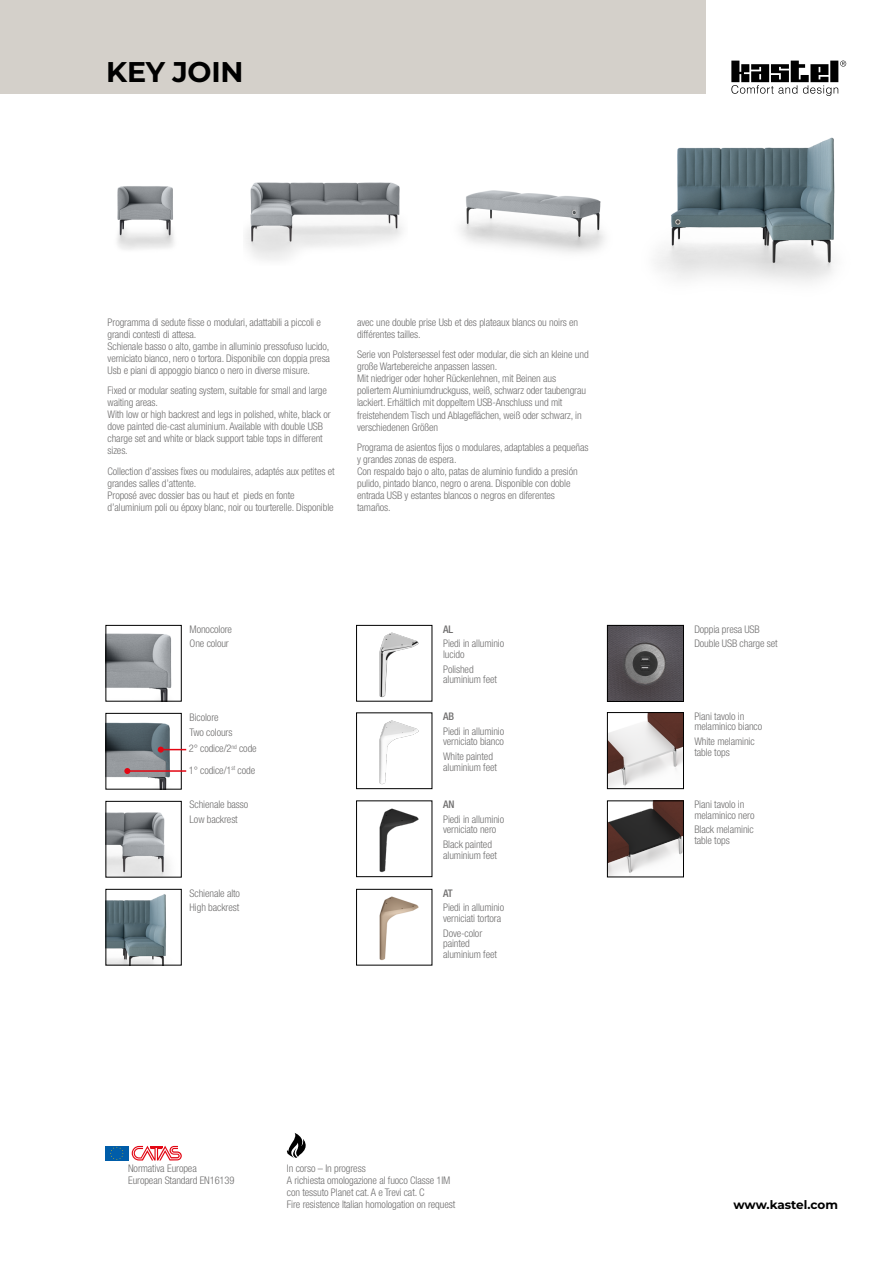
<style>
.page{position:relative;width:893px;height:1263px;background:#fff}
.page>*{position:absolute;margin:0;border:0;box-sizing:border-box;transform-origin:0 0}
.t1{font:700 28.5px "Montserrat";letter-spacing:-.01em;color:#000}
.t2{font:700 12px "Montserrat";letter-spacing:-.005em;color:#000}
.t3{font:300 condensed 10.5px/12px "Helvetica Neue LT Std";letter-spacing:-.01em;color:#706f6f}
.t4{font:500 condensed 10.5px "Helvetica Neue LT Std";letter-spacing:-.01em;color:#706f6f}
</style>
<div class="page">
<div style="left:0;top:0;width:706px;height:94px;background:#d4d0ca"></div>
<svg style="left:731px;top:61px;width:115px;height:35px"></svg>
<img style="left:117px;top:186px;width:57px;height:64px">
<img style="left:245px;top:182px;width:157px;height:78px">
<img style="left:460px;top:190px;width:145px;height:63px">
<img style="left:655px;top:137px;width:180px;height:146px">
<img style="left:108px;top:633px;width:64px;height:66px">
<div style="left:106px;top:625px;width:76px;height:76px;border:1px solid #000"></div>
<img style="left:108px;top:722px;width:62px;height:65px">
<div style="left:106px;top:713px;width:76px;height:76px;border:1px solid #000"></div>
<img style="left:108px;top:812px;width:62px;height:63px">
<div style="left:106px;top:801px;width:76px;height:76px;border:1px solid #000"></div>
<img style="left:108px;top:894px;width:59px;height:69px">
<div style="left:106px;top:889px;width:76px;height:76px;border:1px solid #000"></div>
<svg style="left:158px;top:747px;width:28px;height:6px"></svg>
<hr style="left:127px;top:770px;width:59px;height:2px;background:#e30613">
<svg style="left:124px;top:768px;width:6px;height:6px"></svg>
<img style="left:379px;top:632px;width:40px;height:66px">
<div style="left:356px;top:625px;width:76px;height:76px;border:1px solid #000"></div>
<img style="left:379px;top:720px;width:40px;height:65px">
<div style="left:356px;top:713px;width:76px;height:76px;border:1px solid #000"></div>
<img style="left:379px;top:808px;width:40px;height:65px">
<div style="left:356px;top:801px;width:76px;height:76px;border:1px solid #000"></div>
<img style="left:379px;top:896px;width:40px;height:64px">
<div style="left:356px;top:889px;width:76px;height:76px;border:1px solid #000"></div>
<img style="left:609px;top:714px;width:73px;height:73px">
<div style="left:607px;top:712px;width:77px;height:77px;border:1px solid #000"></div>
<img style="left:609px;top:803px;width:73px;height:72px">
<div style="left:607px;top:801px;width:77px;height:76px;border:1px solid #000"></div>
<img style="left:609px;top:627px;width:73px;height:73px">
<div style="left:607px;top:625px;width:77px;height:77px;border:1px solid #000"></div>
<div style="left:105px;top:1146px;width:24px;height:14px;background:#005da9"></div>
<svg style="left:110px;top:1146px;width:13px;height:14px"></svg>
<svg style="left:132px;top:1146px;width:50px;height:14px"></svg>
<svg style="left:286px;top:1133px;width:20px;height:25px"></svg>
<h1 class="t1" style="left:106px;top:53px;width:139px">KEY JOIN</h1>
<p class="t3" style="left:108px;top:316px;width:224px">Programma di sedute fisse o modulari, adattabili a piccoli e grandi contesti di attesa.<br>Schienale basso o alto, gambe in alluminio pressofuso lucido, verniciato bianco, nero o tortora. Disponibile con doppia presa Usb e piani di appoggio bianco o nero in diverse misure.</p>
<p class="t3" style="left:108px;top:385px;width:225px">Fixed or modular seating system, suitable for small and large waiting areas.<br>With low or high backrest and legs in polished, white, black or dove painted die-cast aluminium. Available with double USB charge set and white or black support table tops in different sizes.</p>
<p class="t3" style="left:108px;top:465px;width:229px">Collection d’assises fixes ou modulaires, adaptés aux petites et grandes salles d’attente.<br>Proposé avec dossier bas ou haut et pieds en fonte d’aluminium poli ou époxy blanc, noir ou tourterelle. Disponible</p>
<p class="t3" style="left:357px;top:316px;width:223px">avec une double prise Usb et des plateaux blancs ou noirs en différentes tailles.</p>
<p class="t3" style="left:357px;top:349px;width:233px">Serie von Polstersessel fest oder modular, die sich an kleine und große Wartebereiche anpassen lassen.<br>Mit niedriger oder hoher Rückenlehnen, mit Beinen aus poliertem Aluminiumdruckguss, weiß, schwarz oder taubengrau lackiert. Erhältlich mit doppeltem USB-Anschluss und mit freistehendem Tisch und Ablageflächen, weiß oder schwarz, in verschiedenen Größen</p>
<p class="t3" style="left:357px;top:441px;width:233px">Programa de asientos fijos o modulares, adaptables a pequeñas y grandes zonas de espera.<br>Con respaldo bajo o alto, patas de aluminio fundido a presión pulido, pintado blanco, negro o arena. Disponible con doble entrada USB y estantes blancos o negros en diferentes tamaños.</p>
<p class="t3" style="left:190px;top:621px;width:44px;line-height:14.7px">Monocolore<br>One colour</p>
<p class="t3" style="left:190px;top:710px;width:44px;line-height:14.7px">Bicolore<br>Two colours</p>
<p class="t3" style="left:189px;top:738px;width:69px;line-height:21.5px">2° codice/2<sup>nd</sup> code<br>1° codice/1<sup>st</sup> code</p>
<p class="t3" style="left:190px;top:797px;width:60px;line-height:14.7px">Schienale basso<br>Low backrest</p>
<p class="t3" style="left:190px;top:885px;width:52px;line-height:14.7px">Schienale alto<br>High backrest</p>
<p class="t4" style="left:443px;top:623px;width:12px">AL</p>
<p class="t3" style="left:443px;top:638px;width:63px;line-height:10.5px">Piedi in alluminio lucido</p>
<p class="t3" style="left:443px;top:664px;width:55px;line-height:10.5px">Polished aluminium feet</p>
<p class="t4" style="left:443px;top:710px;width:12px">AB</p>
<p class="t3" style="left:443px;top:726px;width:63px;line-height:10.5px">Piedi in alluminio verniciato bianco</p>
<p class="t3" style="left:443px;top:751px;width:55px;line-height:10.5px">White painted aluminium feet</p>
<p class="t4" style="left:443px;top:798px;width:13px">AN</p>
<p class="t3" style="left:443px;top:814px;width:63px;line-height:10.5px">Piedi in alluminio verniciato nero</p>
<p class="t3" style="left:443px;top:839px;width:55px;line-height:10.5px">Black painted aluminium feet</p>
<p class="t4" style="left:443px;top:886px;width:11px">AT</p>
<p class="t3" style="left:443px;top:902px;width:63px;line-height:10.5px">Piedi in alluminio verniciati tortora</p>
<p class="t3" style="left:443px;top:927px;width:55px;line-height:10.5px">Dove-color painted aluminium feet</p>
<p class="t3" style="left:128px;top:1162px;width:108px">Normativa Europea<br>European Standard EN16139</p>
<p class="t3" style="left:287px;top:1162px;width:170px">In corso – In progress<br>A richiesta omologazione al fuoco Classe 1IM con tessuto Planet cat. A e Trevi cat. C<br>Fire resistence Italian homologation on request</p>
<p class="t3" style="left:694px;top:621px;width:85px;line-height:14.7px">Doppia presa USB<br>Double USB charge set</p>
<p class="t3" style="left:694px;top:711px;width:69px;line-height:10.5px">Piani tavolo in melaminico bianco</p>
<p class="t3" style="left:694px;top:736px;width:62px;line-height:10.5px">White melaminic table tops</p>
<p class="t3" style="left:694px;top:799px;width:62px;line-height:10.5px">Piani tavolo in melaminico nero</p>
<p class="t3" style="left:694px;top:824px;width:61px;line-height:10.5px">Black melaminic table tops</p>
<p class="t2" style="left:733px;top:1197px;width:106px">www.kastel.com</p>
</div>
